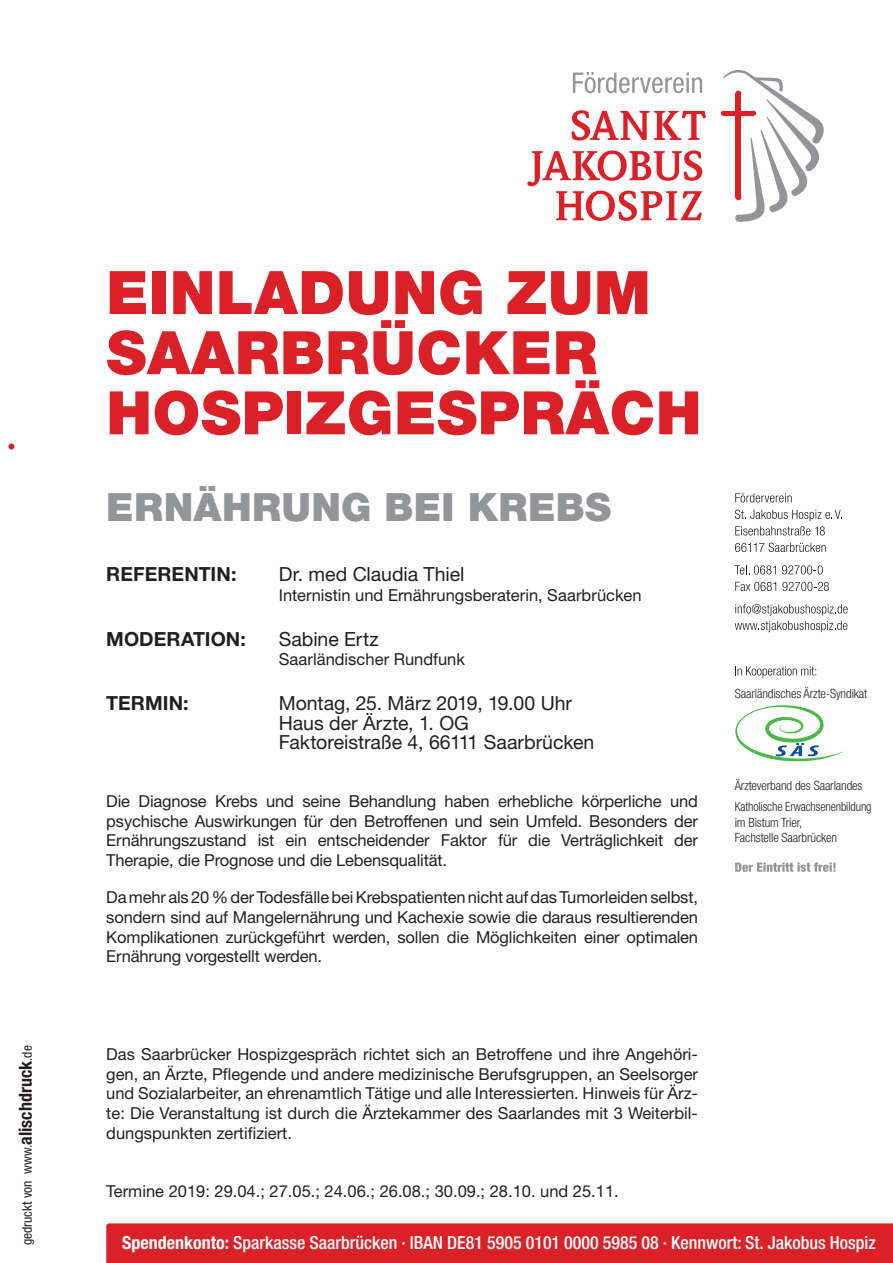
<style>
.page{position:relative;width:893px;height:1263px;background:#fff}
.page>*{position:absolute;margin:0;border:0;box-sizing:border-box;transform-origin:0 0}
.t1{font:900 39px "Helvetica Neue LT Std";letter-spacing:.01em;color:#939598}
.t2{font:19.5px/19.5px "Helvetica Neue LT Std";letter-spacing:-.005em;color:#231f20}
.t3{font:700 19.5px "Helvetica Neue LT Std";letter-spacing:.005em;color:#231f20}
.t4{font:500 condensed 18px "Helvetica Neue LT Std";color:#fff}
.t5{font:16.5px/19.8px "Helvetica Neue LT Std";color:#231f20;text-align:justify}
.t6{font:condensed 13.5px "Helvetica Neue LT Std";color:#231f20}
.t7{font:300 condensed 12.75px/21.8px "Helvetica Neue LT Std";letter-spacing:-.01em;color:#231f20}
.s1{font-weight:700;font-size:18px}
.s2{font-weight:700}
</style>
<div class="page">
<svg style="left:9px;top:443px;width:5px;height:6px"></svg>
<svg style="left:107px;top:270px;width:546px;height:165px"></svg>
<svg style="left:659px;top:391px;width:39px;height:43px"></svg>
<svg style="left:721px;top:70px;width:103px;height:152px"></svg>
<svg style="left:573px;top:72px;width:129px;height:21px"></svg>
<svg style="left:527px;top:150px;width:175px;height:71px"></svg>
<svg style="left:572px;top:110px;width:134px;height:31px"></svg>
<div style="left:106px;top:1223px;width:787px;height:40px;background:#da2128"></div>
<svg style="left:735px;top:493px;width:57px;height:9px"></svg>
<svg style="left:735px;top:510px;width:107px;height:25px"></svg>
<svg style="left:735px;top:543px;width:91px;height:9px"></svg>
<svg style="left:735px;top:565px;width:41px;height:9px"></svg>
<svg style="left:782px;top:565px;width:41px;height:9px"></svg>
<svg style="left:735px;top:582px;width:41px;height:9px"></svg>
<svg style="left:782px;top:582px;width:47px;height:9px"></svg>
<svg style="left:735px;top:604px;width:113px;height:28px"></svg>
<svg style="left:735px;top:666px;width:81px;height:12px"></svg>
<svg style="left:735px;top:862px;width:100px;height:10px"></svg>
<svg style="left:735px;top:705px;width:108px;height:56px"></svg>
<p class="t6" style="left:19px;top:1245px;width:201px;rotate:-90deg">gedruckt von www.<span class="s1">alischdruck</span>.de</p>
<h1 class="t1" style="left:106px;top:484px;width:506px">ERNÄHRUNG BEI KREBS</h1>
<p class="t3" style="left:106px;top:562px;width:132px">REFERENTIN:</p>
<p class="t2" style="left:279px;top:564px;width:187px">Dr. med Claudia Thiel</p>
<p class="t5" style="left:279px;top:584px;width:364px">Internistin und Ernährungsberaterin, Saarbrücken</p>
<p class="t3" style="left:106px;top:626px;width:141px">MODERATION:</p>
<p class="t2" style="left:279px;top:629px;width:101px">Sabine Ertz</p>
<p class="t5" style="left:279px;top:649px;width:188px">Saarländischer Rundfunk</p>
<p class="t3" style="left:106px;top:691px;width:84px">TERMIN:</p>
<p class="t2" style="left:279px;top:693px;width:317px">Montag, 25. März 2019, 19.00 Uhr<br>Haus der Ärzte, 1. OG<br>Faktoreistraße 4, 66111 Saarbrücken</p>
<p class="t5" style="left:106px;top:791px;width:593px">Die Diagnose Krebs und seine Behandlung haben erhebliche körperliche und psychische Auswirkungen für den Betroffenen und sein Umfeld. Besonders der Ernährungszustand ist ein entscheidender Faktor für die Verträglichkeit der Therapie, die Prognose und die Lebensqualität.</p>
<p class="t5" style="left:106px;top:887px;width:593px">Da mehr als 20 % der Todesfälle bei Krebspatienten nicht auf das Tumorleiden selbst, sondern sind auf Mangelernährung und Kachexie sowie die daraus resultierenden Komplikationen zurückgeführt werden, sollen die Möglichkeiten einer optimalen Ernährung vorgestellt werden.</p>
<p class="t5" style="left:106px;top:1044px;width:593px">Das Saarbrücker Hospizgespräch richtet sich an Betroffene und ihre Angehöri&shy;gen, an Ärzte, Pflegende und andere medizinische Berufsgruppen, an Seelsorger und Sozialarbeiter, an ehrenamtlich Tätige und alle Interessierten. Hinweis für Ärz&shy;te: Die Veranstaltung ist durch die Ärztekammer des Saarlandes mit 3 Weiterbil&shy;dungspunkten zertifiziert.</p>
<p class="t5" style="left:106px;top:1181px;width:514px">Termine 2019: 29.04.; 27.05.; 24.06.; 26.08.; 30.09.; 28.10. und 25.11.</p>
<p class="t7" style="left:735px;top:682px;width:134px">Saarländisches Ärzte-Syndikat</p>
<p class="t7" style="left:735px;top:774px;width:138px">Ärzteverband des Saarlandes<br>Katholische Erwachsenenbildung</p>
<p class="t7" style="left:735px;top:814px;width:104px;line-height:15.3px">im Bistum Trier,<br>Fachstelle Saarbrücken</p>
<p class="t4" style="left:122px;top:1231px;width:755px"><span class="s2">Spendenkonto:</span> Sparkasse Saarbrücken · IBAN DE81 5905 0101 0000 5985 08 · Kennwort: St. Jakobus Hospiz</p>
</div>
